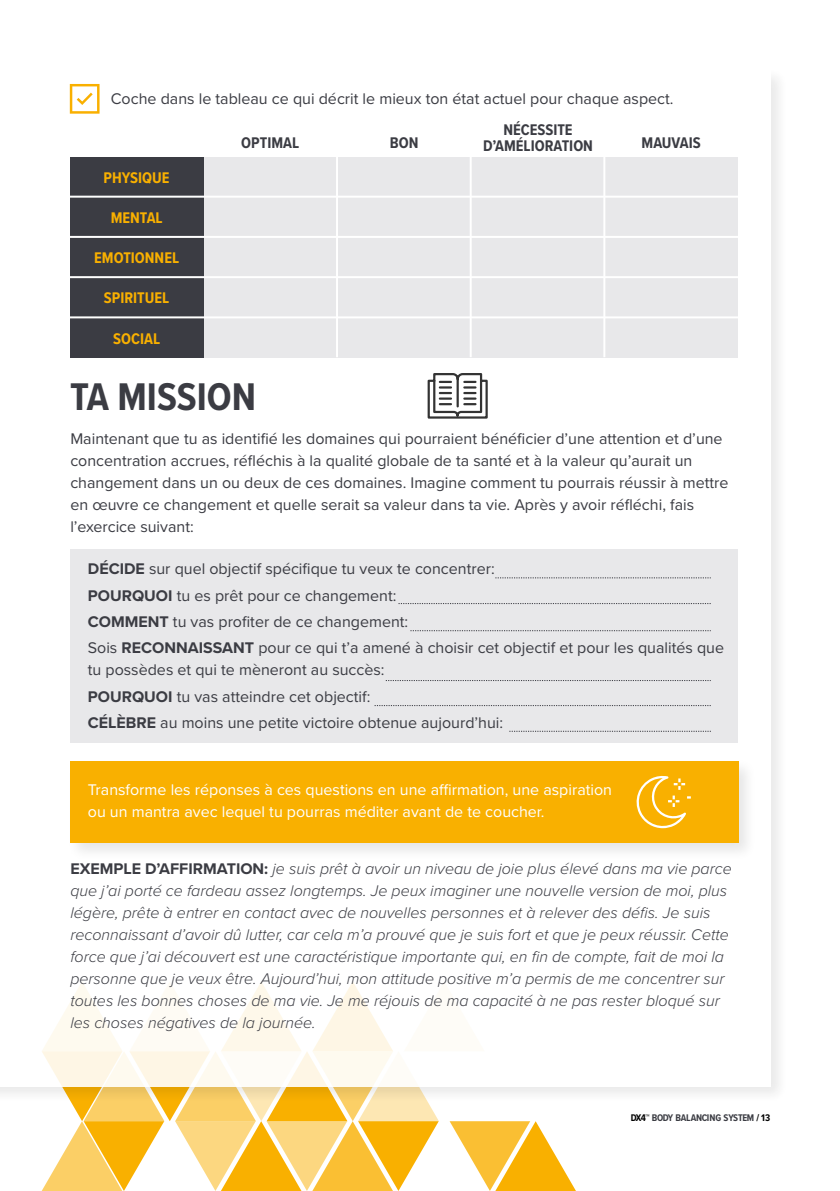
<style>
.page{position:relative;width:840px;height:1191px;background:#fff}
.page>*{position:absolute;margin:0;border:0;box-sizing:border-box;transform-origin:0 0}
.t1{font:700 40px "Proxima Nova Cond";color:#3b3c43}
.t2{font:16px/26.4px "Proxima Nova";color:#3b3c43}
.t3{font:italic 300 16px/22px "Proxima Nova";color:#3b3c43}
.t4{font:16px/22px "Proxima Nova";color:#fff}
.t5{font:700 16px/16px "Proxima Nova Cond";color:#3b3c43;text-align:center}
.t6{font:700 16px "Proxima Nova Cond";color:#f9b000}
.t7{font:700 10px "Proxima Nova Cond";letter-spacing:-.03em;color:#3b3c43}
.s1{font-weight:700}
.s2{font-weight:700;font-style:normal}
.s3{color:#000}
</style>
<div class="page">
<svg style="left:42px;top:1104px;width:533px;height:87px"></svg>
<div style="left:0;top:66px;width:788px;height:1038px;background:#000;opacity:.1"></div>
<div style="left:0;top:70px;width:770px;height:1016px;background:#fff"></div>
<div style="left:203px;top:157px;width:534px;height:200px;background:#e8e8ea"></div>
<svg style="left:70px;top:84px;width:29px;height:30px"></svg>
<hr style="left:336px;top:157px;width:2px;height:200px;background:#fff">
<hr style="left:469px;top:157px;width:2px;height:200px;background:#fff">
<hr style="left:603px;top:157px;width:2px;height:200px;background:#fff">
<div style="left:66px;top:757px;width:690px;height:104px;background:#000;opacity:.1"></div>
<div style="left:70px;top:761px;width:667px;height:82px;background:#f9b000"></div>
<div style="left:70px;top:157px;width:133px;height:200px;background:#3b3c43"></div>
<hr style="left:70px;top:196px;width:667px;height:2px;background:#fff">
<hr style="left:70px;top:236px;width:667px;height:2px;background:#fff">
<hr style="left:70px;top:276px;width:667px;height:2px;background:#fff">
<hr style="left:70px;top:316px;width:667px;height:2px;background:#fff">
<svg style="left:427px;top:373px;width:61px;height:46px"></svg>
<div style="left:70px;top:549px;width:667px;height:193px;background:#e8e8ea"></div>
<svg style="left:495px;top:577px;width:215px;height:1px"></svg>
<svg style="left:410px;top:630px;width:300px;height:1px"></svg>
<svg style="left:385px;top:680px;width:325px;height:1px"></svg>
<svg style="left:374px;top:705px;width:336px;height:1px"></svg>
<svg style="left:509px;top:731px;width:201px;height:1px"></svg>
<svg style="left:398px;top:603px;width:312px;height:1px"></svg>
<svg style="left:636px;top:775px;width:54px;height:54px"></svg>
<p class="t2" style="left:111px;top:85px;width:564px">Coche dans le tableau ce qui décrit le mieux ton état actuel pour chaque aspect.</p>
<p class="t6" style="left:104px;top:166px;width:67px">PHYSIQUE</p>
<p class="t6" style="left:111px;top:206px;width:53px">MENTAL</p>
<p class="t6" style="left:94px;top:246px;width:86px">EMOTIONNEL</p>
<p class="t6" style="left:104px;top:286px;width:67px">SPIRITUEL</p>
<p class="t6" style="left:113px;top:326px;width:48px">SOCIAL</p>
<p class="t5" style="left:241px;top:134px;width:59px">OPTIMAL</p>
<p class="t5" style="left:389px;top:134px;width:30px">BON</p>
<h1 class="t1" style="left:70px;top:367px;width:187px">TA MISSION</h1>
<p class="t5" style="left:482px;top:121px;width:111px">NÉCESSITE<br>D’AMÉLIORATION</p>
<p class="t5" style="left:641px;top:134px;width:61px">MAUVAIS</p>
<p class="t2" style="left:70px;top:426px;width:659px;line-height:22px">Maintenant que tu as identifié les domaines qui pourraient bénéficier d’une attention et d’une concentration accrues, réfléchis à la qualité globale de ta santé et à la valeur qu’aurait un changement dans un ou deux de ces domaines. Imagine comment tu pourrais réussir à mettre en œuvre ce changement et quelle serait sa valeur dans ta vie. Après y avoir réfléchi, fais l’exercice suivant:</p>
<p class="t2" style="left:88px;top:555px;width:637px"><span class="s1">DÉCIDE</span> sur quel objectif spécifique tu veux te concentrer:<br><span class="s1">POURQUOI</span> tu es prêt pour ce changement:<br><span class="s1">COMMENT</span> tu vas profiter de ce changement:<br>Sois <span class="s1">RECONNAISSANT</span> pour ce qui t’a amené à choisir cet objectif et pour les qualités que</p>
<p class="t2" style="left:88px;top:656px;width:416px">tu possèdes et qui te mèneront au succès:<br><span class="s1">POURQUOI</span> tu vas atteindre cet objectif:<br><span class="s1">CÉLÈBRE</span> au moins une petite victoire obtenue aujourd’hui:</p>
<p class="t4" style="left:88px;top:778px;width:525px">Transforme les réponses à ces questions en une affirmation, une aspiration ou un mantra avec lequel tu pourras méditer avant de te coucher.</p>
<p class="t3" style="left:70px;top:857px;width:662px"><span class="s2">EXEMPLE D’AFFIRMATION:</span> je suis prêt à avoir un niveau de joie plus élevé dans ma vie parce que j’ai porté ce fardeau assez longtemps. Je peux imaginer une nouvelle version de moi, plus légère, prête à entrer en contact avec de nouvelles personnes et à relever des défis. Je suis reconnaissant d’avoir dû lutter, car cela m’a prouvé que je suis fort et que je peux réussir. Cette force que j’ai découvert est une caractéristique importante qui, en fin de compte, fait de moi la personne que je veux être. Aujourd’hui, mon attitude positive m’a permis de me concentrer sur toutes les bonnes choses de ma vie. Je me réjouis de ma capacité à ne pas rester bloqué sur les choses négatives de la journée.</p>
<p class="t7" style="left:630px;top:1110px;width:141px"><span class="s3">DX4™️</span> BODY BALANCING SYSTEM <span class="s3">/ 13</span></p>
</div>
